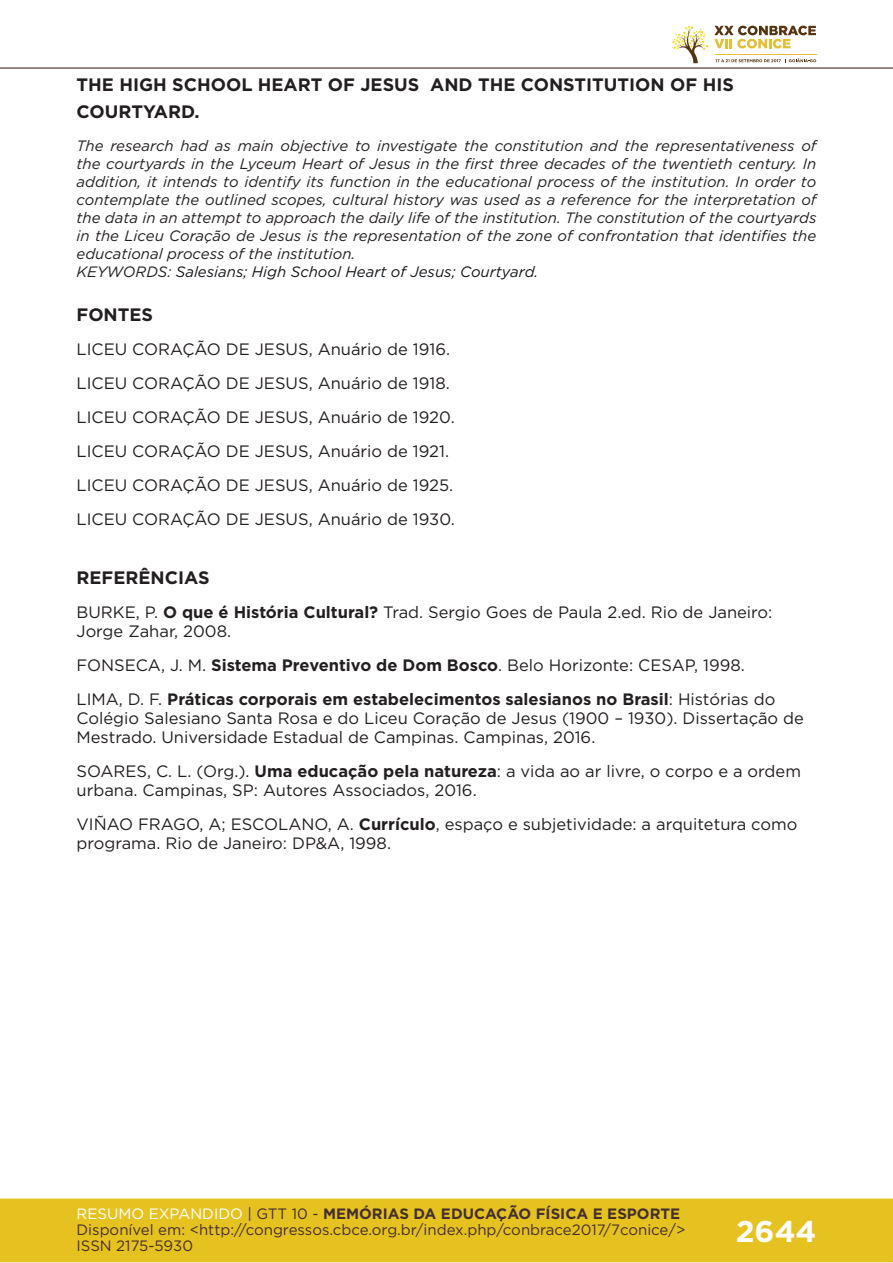
<style>
.page{position:relative;width:893px;height:1263px;background:#fff}
.page>*{position:absolute;margin:0;border:0;box-sizing:border-box;transform-origin:0 0}
.t1{font:700 30px "Gotham";color:#fff}
.t2{font:700 18px/27px "Gotham";color:#231f20}
.t3{font:16.5px/33.9px "Gotham";color:#231f20}
.t4{font:700 16.5px/33.9px "Gotham";color:#231f20}
.t5{font:italic 15px/18px "Gotham";color:#231f20}
.t6{font:15px/16px "Gotham";color:#462f2a}
.s1{color:#14171a}
.s2{font-weight:700}
.s3{font-weight:400}
.s4{color:#fff}
.s5{color:#442f2a}
.s6{font-weight:700;color:#442f2a}
</style>
<div class="page">
<div style="left:0;top:1198px;width:893px;height:64px;background:#e6c221;border:2px solid #e6c221"></div>
<hr style="left:0;top:67px;width:893px;height:2px;background:#442f2a">
<svg style="left:672px;top:26px;width:144px;height:37px"></svg>
<p class="t2" style="left:77px;top:71px;width:659px">THE HIGH SCHOOL HEART OF JESUS AND THE CONSTITUTION OF HIS<br>COURTYARD.</p>
<p class="t5" style="left:77px;top:136px;width:741px">The research had as main objective to investigate the constitution and the representativeness of the courtyards in the Lyceum Heart of Jesus in the first three decades of the twentieth century. In addition, it intends to identify its function in the educational process of the institution. In order to contemplate the outlined scopes, cultural history was used as a reference for the interpretation of the data in an attempt to approach the daily life of the institution. The constitution of the courtyards in the Liceu Coração de Jesus is the representation of the zone of confrontation that identifies the educational process of the institution.<br>KEYWORDS: <span class="s1">Salesians; High School Heart of Jesus; Courtyard.</span></p>
<p class="t2" style="left:77px;top:301px;width:78px">FONTES</p>
<p class="t3" style="left:77px;top:332px;width:380px">LICEU CORAÇÃO DE JESUS, Anuário de 1916.<br>LICEU CORAÇÃO DE JESUS, Anuário de 1918.<br>LICEU CORAÇÃO DE JESUS, Anuário de 1920.<br>LICEU CORAÇÃO DE JESUS, Anuário de 1921.<br>LICEU CORAÇÃO DE JESUS, Anuário de 1925.<br>LICEU CORAÇÃO DE JESUS, Anuário de 1930.</p>
<p class="t2" style="left:77px;top:564px;width:135px">REFERÊNCIAS</p>
<p class="t3" style="left:77px;top:602px;width:697px;line-height:18.9px">BURKE, P. <span class="s2">O que é História Cultural?</span> Trad. Sergio Goes de Paula 2.ed. Rio de Janeiro:<br>Jorge Zahar, 2008.</p>
<p class="t4" style="left:77px;top:648px;width:700px"><span class="s3">FONSECA, J. M.</span> Sistema Preventivo de Dom Bosco<span class="s3">. Belo Horizonte: CESAP, 1998.<br>LIMA, D. F.</span> Práticas corporais em estabelecimentos salesianos no Brasil<span class="s3">: Histórias do</span></p>
<p class="t3" style="left:77px;top:708px;width:729px;line-height:19px">Colégio Salesiano Santa Rosa e do Liceu Coração de Jesus (1900 – 1930). Dissertação de<br>Mestrado. Universidade Estadual de Campinas. Campinas, 2016.</p>
<p class="t3" style="left:77px;top:761px;width:726px;line-height:18.9px">SOARES, C. L. (Org.). <span class="s2">Uma educação pela natureza</span>: a vida ao ar livre, o corpo e a ordem urbana. Campinas, SP: Autores Associados, 2016.</p>
<p class="t3" style="left:77px;top:814px;width:722px;line-height:18.9px">VIÑAO FRAGO, A; ESCOLANO, A. <span class="s2">Currículo</span>, espaço e subjetividade: a arquitetura como programa. Rio de Janeiro: DP&amp;A, 1998.</p>
<p class="t6" style="left:77px;top:1205px;width:610px"><span class="s4">RESUMO EXPANDIDO</span> <span class="s5">| GTT 10 -</span> <span class="s6">MEMÓRIAS DA EDUCAÇÃO FÍSICA E ESPORTE<br></span>Disponível em: &lt;http://congressos.cbce.org.br/index.php/conbrace2017/7conice/&gt;<br>ISSN 2175-5930</p>
<h1 class="t1" style="left:736px;top:1212px;width:82px">2644</h1>
</div>
